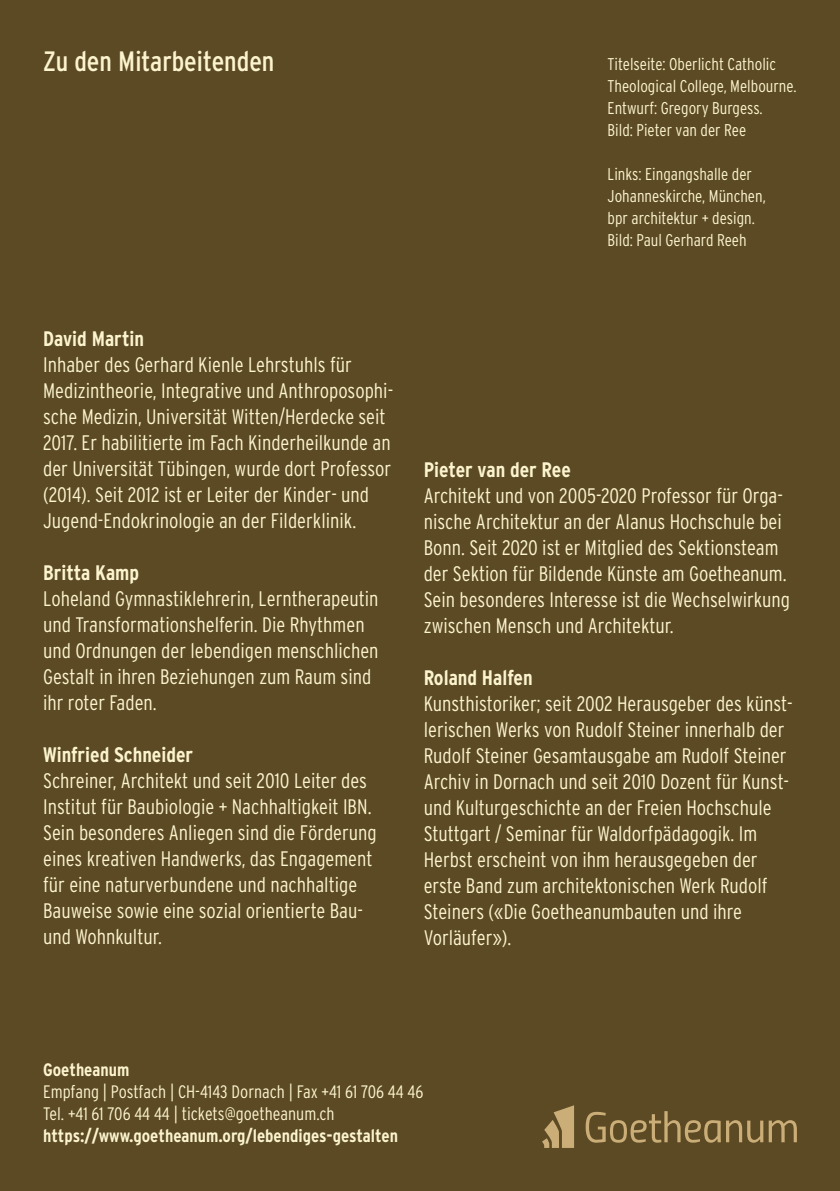
<style>
.page{position:relative;width:840px;height:1191px;background:#fff}
.page>*{position:absolute;margin:0;border:0;box-sizing:border-box;transform-origin:0 0}
.t1{font:28px "Interstate Condensed";color:#fcf4cf}
.t2{font:300 21px/26px "Interstate Condensed";color:#fcf4cf}
.t3{font:700 21px "Interstate Condensed";color:#fcf4cf}
.t4{font:300 18px/22px "Interstate Condensed";color:#fcf4cf}
.t5{font:700 18px "Interstate Condensed";color:#fcf4cf}
.t6{font:300 17px/22px "Interstate Condensed";color:#fcf4cf}
</style>
<div class="page">
<div style="left:0;top:0;width:839px;height:1191px;background:#5b4a23"></div>
<svg style="left:585px;top:1111px;width:211px;height:31px"></svg>
<svg style="left:542px;top:1105px;width:31px;height:43px"></svg>
<h1 class="t1" style="left:43px;top:45px;width:233px">Zu den Mitarbeitenden</h1>
<p class="t6" style="left:607px;top:53px;width:190px">Titelseite: Oberlicht Catholic<br>Theological College, Melbourne.<br>Entwurf: Gregory Burgess.<br>Bild: Pieter van der Ree</p>
<p class="t6" style="left:607px;top:163px;width:160px">Links: Eingangshalle der<br>Johanneskirche, München, bpr architektur + design.<br>Bild: Paul Gerhard Reeh</p>
<p class="t3" style="left:43px;top:327px;width:102px">David Martin</p>
<p class="t2" style="left:43px;top:351px;width:351px">Inhaber des Gerhard Kienle Lehrstuhls für Medizintheorie, Integrative und Anthroposophi&shy;sche Medizin, Universität Witten/Herdecke seit 2017. Er habilitierte im Fach Kinderheilkunde an der Universität Tübingen, wurde dort Professor (2014). Seit 2012 ist er Leiter der Kinder- und Jugend-Endokrinologie an der Filderklinik.</p>
<p class="t3" style="left:43px;top:560px;width:97px">Britta Kamp</p>
<p class="t2" style="left:43px;top:585px;width:337px">Loheland Gymnastiklehrerin, Lerntherapeutin und Transformationshelferin. Die Rhythmen und Ordnungen der lebendigen menschlichen Gestalt in ihren Beziehungen zum Raum sind ihr roter Faden.</p>
<p class="t3" style="left:43px;top:742px;width:151px">Winfried Schneider</p>
<p class="t2" style="left:43px;top:767px;width:335px">Schreiner, Architekt und seit 2010 Leiter des Institut für Baubiologie + Nachhaltigkeit IBN.<br>Sein besonderes Anliegen sind die Förderung eines kreativen Handwerks, das Engagement für eine naturverbundene und nachhaltige Bauweise sowie eine sozial orientierte Bau&shy;und Wohnkultur.</p>
<p class="t3" style="left:423px;top:458px;width:148px">Pieter van der Ree</p>
<p class="t2" style="left:423px;top:482px;width:367px">Architekt und von 2005-2020 Professor für Orga&shy;nische Architektur an der Alanus Hochschule bei Bonn. Seit 2020 ist er Mitglied des Sektionsteam der Sektion für Bildende Künste am Goetheanum.<br>Sein besonderes Interesse ist die Wechselwirkung zwischen Mensch und Architektur.</p>
<p class="t3" style="left:423px;top:666px;width:110px">Roland Halfen</p>
<p class="t2" style="left:423px;top:690px;width:370px">Kunsthistoriker; seit 2002 Herausgeber des künst&shy;lerischen Werks von Rudolf Steiner innerhalb der Rudolf Steiner Gesamtausgabe am Rudolf Steiner Archiv in Dornach und seit 2010 Dozent für Kunst&shy;und Kulturgeschichte an der Freien Hochschule Stuttgart / Seminar für Waldorfpädagogik. Im Herbst erscheint von ihm herausgegeben der erste Band zum architektonischen Werk Rudolf Steiners («Die Goetheanumbauten und ihre Vorläufer»).</p>
<p class="t5" style="left:43px;top:1059px;width:88px">Goetheanum</p>
<p class="t4" style="left:43px;top:1080px;width:381px">Empfang | Postfach | CH-4143 Dornach | Fax +41 61 706 44 46<br>Tel. +41 61 706 44 44 | tickets@goetheanum.ch</p>
<p class="t5" style="left:43px;top:1125px;width:356px">https://www.goetheanum.org/lebendiges-gestalten</p>
</div>
